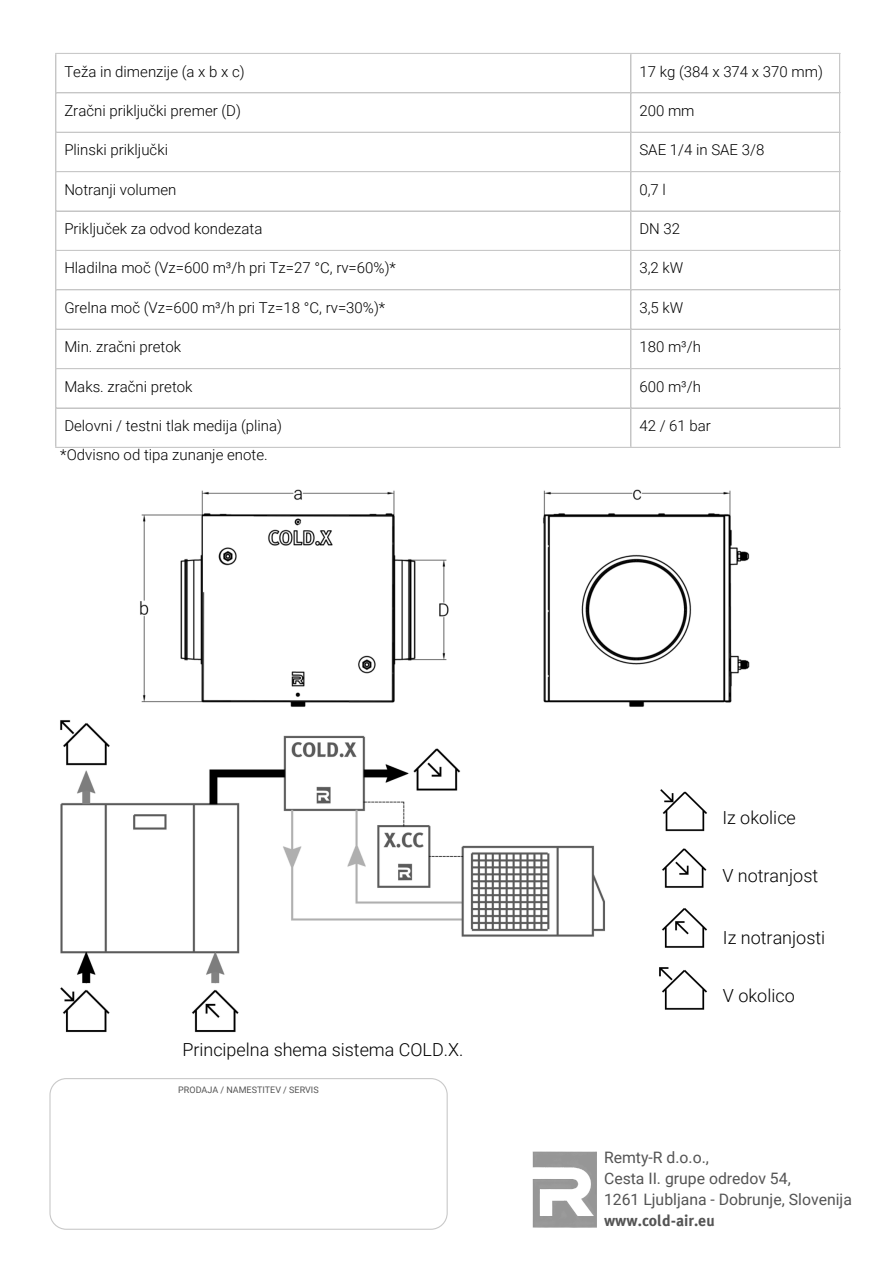
<style>
.page{position:relative;width:894px;height:1264px;background:#fff}
.page>*{position:absolute;margin:0;border:0;box-sizing:border-box;transform-origin:0 0}
.t1{font:300 18px "Roboto";color:#000}
.t2{font:300 17.85px "Roboto";color:#000}
.t3{font:15.75px/21px "Roboto";color:#545454}
.t4{font:300 15px "Roboto";color:#000}
.t5{font:9px "Roboto";color:#545454}
.s1{font-family:"SS Meta Plus";font-weight:700}
</style>
<div class="page">
<svg style="left:49px;top:1078px;width:398px;height:151px"></svg>
<img style="left:660px;top:789px;width:47px;height:99px">
<img style="left:659px;top:908px;width:48px;height:102px">
<img style="left:532px;top:1151px;width:65px;height:77px">
<hr style="left:55px;top:54px;width:1px;height:393px;background:#c9c9c9">
<hr style="left:630px;top:54px;width:1px;height:393px;background:#c9c9c9">
<hr style="left:838px;top:54px;width:2px;height:393px;background:#c9c9c9">
<hr style="left:55px;top:53px;width:785px;height:1px;background:#c9c9c9">
<hr style="left:55px;top:92px;width:785px;height:1px;background:#c9c9c9">
<hr style="left:55px;top:132px;width:785px;height:1px;background:#c9c9c9">
<hr style="left:55px;top:171px;width:785px;height:1px;background:#c9c9c9">
<hr style="left:55px;top:210px;width:785px;height:1px;background:#c9c9c9">
<hr style="left:55px;top:250px;width:785px;height:1px;background:#c9c9c9">
<hr style="left:55px;top:289px;width:785px;height:1px;background:#c9c9c9">
<hr style="left:55px;top:328px;width:785px;height:2px;background:#c9c9c9">
<hr style="left:55px;top:368px;width:785px;height:1px;background:#c9c9c9">
<hr style="left:55px;top:407px;width:785px;height:1px;background:#c9c9c9">
<hr style="left:55px;top:447px;width:785px;height:1px;background:#c9c9c9">
<img style="left:140px;top:489px;width:610px;height:218px">
<img style="left:60px;top:720px;width:545px;height:313px">
<p class="t4" style="left:64px;top:63px;width:182px">Teža in dimenzije (a x b x c)</p>
<p class="t4" style="left:639px;top:63px;width:185px">17 kg (384 x 374 x 370 mm)</p>
<p class="t4" style="left:64px;top:102px;width:178px">Zračni priključki premer (D)</p>
<p class="t4" style="left:639px;top:102px;width:57px">200 mm</p>
<p class="t4" style="left:64px;top:141px;width:105px">Plinski priključki</p>
<p class="t4" style="left:639px;top:141px;width:126px">SAE 1/4 in SAE 3/8</p>
<p class="t4" style="left:64px;top:181px;width:114px">Notranji volumen</p>
<p class="t4" style="left:639px;top:181px;width:28px">0,7 l</p>
<p class="t4" style="left:64px;top:220px;width:199px">Priključek za odvod kondezata</p>
<p class="t4" style="left:639px;top:220px;width:42px">DN 32</p>
<p class="t4" style="left:64px;top:259px;width:333px">Hladilna moč (Vz=600 m³/h pri Tz=27 °C, rv=60%)*</p>
<p class="t4" style="left:639px;top:259px;width:45px">3,2 kW</p>
<p class="t4" style="left:64px;top:299px;width:322px">Grelna moč (Vz=600 m³/h pri Tz=18 °C, rv=30%)*</p>
<p class="t4" style="left:639px;top:299px;width:45px">3,5 kW</p>
<p class="t4" style="left:64px;top:338px;width:118px">Min. zračni pretok</p>
<p class="t4" style="left:639px;top:338px;width:63px">180 m³/h</p>
<p class="t4" style="left:64px;top:378px;width:130px">Maks. zračni pretok</p>
<p class="t4" style="left:639px;top:378px;width:63px">600 m³/h</p>
<p class="t4" style="left:64px;top:417px;width:219px">Delovni / testni tlak medija (plina)</p>
<h2 class="t4" style="left:639px;top:417px;width:73px">42 / 61 bar</h2>
<p class="t4" style="left:60px;top:446px;width:209px">*Odvisno od tipa zunanje enote.</p>
<p class="t2" style="left:182px;top:1039px;width:282px">Principelna shema sistema COLD.X.</p>
<p class="t5" style="left:178px;top:1084px;width:142px">PRODAJA / NAMESTITEV / SERVIS</p>
<h1 class="t1" style="left:722px;top:807px;width:75px">Iz okolice</h1>
<h1 class="t1" style="left:722px;top:865px;width:97px">V notranjost</h1>
<p class="t1" style="left:722px;top:927px;width:104px">Iz notranjosti</p>
<h1 class="t1" style="left:722px;top:985px;width:73px">V okolico</h1>
<p class="t3" style="left:604px;top:1147px;width:249px">Remty-R d.o.o.,<br>Cesta II. grupe odredov 54,<br>1261 Ljubljana - Dobrunje, Slovenija <span class="s1">www.cold-air.eu</span></p>
</div>
